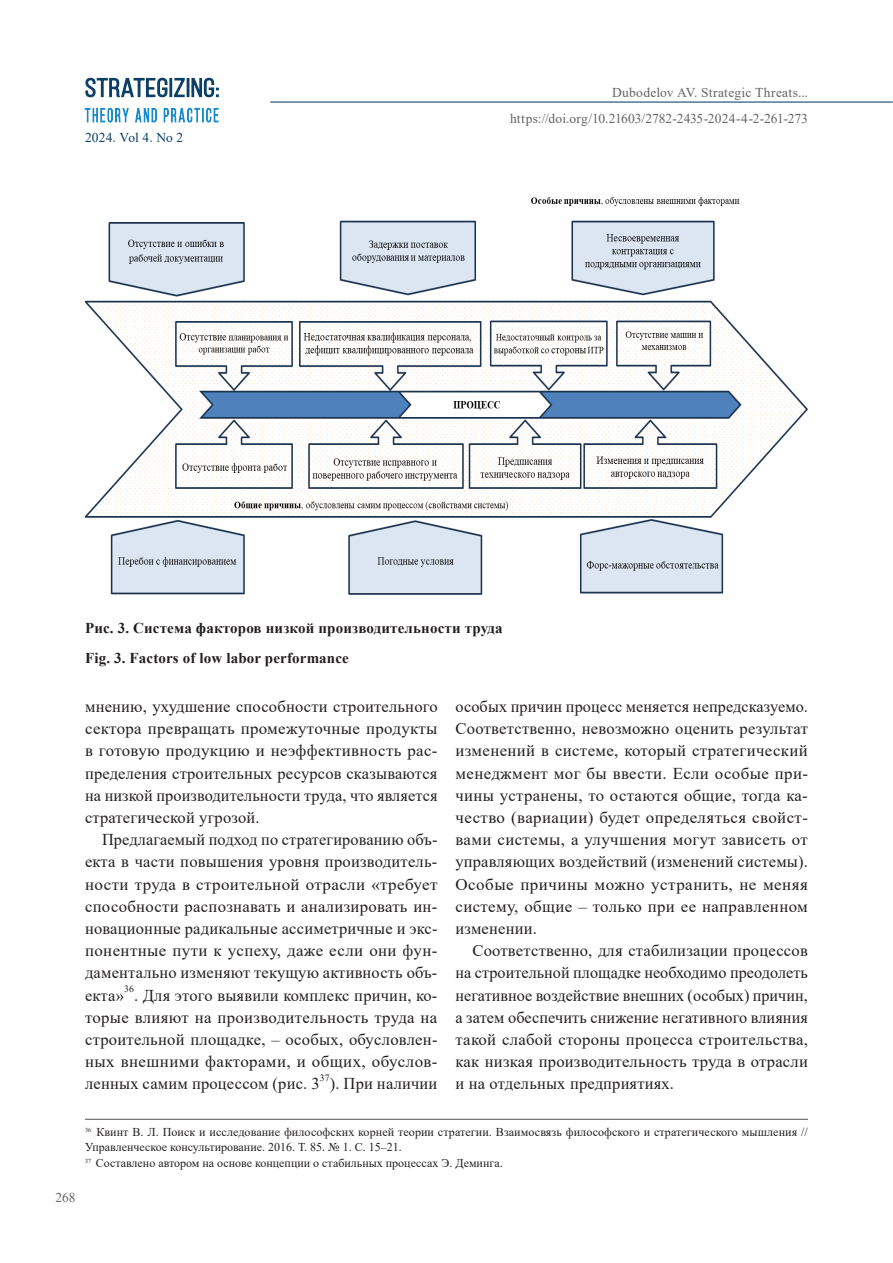
<style>
.page{position:relative;width:893px;height:1263px;background:#fff}
.page>*{position:absolute;margin:0;border:0;box-sizing:border-box;transform-origin:0 0}
.Текст-1{font:16.5px/22.2px "Times New Roman";letter-spacing:.01em;color:#231f20;text-align:justify}
.название_объекта{font:700 15px "Times New Roman";letter-spacing:.01em;color:#231f20}
.t1{font:13.5px "Times New Roman";letter-spacing:.015em;color:#636366}
.t2{font:13.5px "Times New Roman";letter-spacing:.01em;color:#0a3f67}
.сноска{font:12px/15px "Times New Roman";letter-spacing:.005em;color:#231f20}
.Текст-1-2{font:9.6px "Times New Roman";color:#231f20}
</style>
<div class="page">
<hr style="left:270px;top:102px;width:623px;height:1px;background:#0a3f67">
<svg style="left:84px;top:77px;width:135px;height:46px"></svg>
<hr style="left:85px;top:1119px;width:723px;height:1px;background:#636366">
<img style="left:85px;top:197px;width:723px;height:398px">
<p class="t2" style="left:85px;top:128px;width:100px">2024. Vol 4. No 2</p>
<p class="t1" style="left:612px;top:83px;width:197px">Dubodelov AV. Strategic Threats...</p>
<p class="t1" style="left:510px;top:109px;width:299px">https://doi.org/10.21603/2782-2435-2024-4-2-261-273</p>
<p class="название_объекта" style="left:85px;top:617px;width:419px">Рис. 3. Система факторов низкой производительности труда</p>
<p class="название_объекта" style="left:85px;top:647px;width:265px">Fig. 3. Factors of low labor performance</p>
<p class="t1" style="left:55px;top:1188px;width:22px">268</p>
<p class="Текст-1" style="left:85px;top:695px;width:354px">мнению, ухудшение способности строительного сектора превращать промежуточные продукты в готовую продукцию и неэффективность рас&shy;пределения строительных ресурсов сказываются на низкой производительности труда, что является стратегической угрозой.</p>
<p class="Текст-1" style="left:85px;top:828px;width:354px;text-indent:17px">Предлагаемый подход по стратегированию объ&shy;екта в части повышения уровня производитель&shy;ности труда в строительной отрасли «требует способности распознавать и анализировать ин&shy;новационные радикальные ассиметричные и экс&shy;понентные пути к успеху, даже если они фун&shy;даментально изменяют текущую активность объ&shy;екта»</p>
<p class="Текст-1" style="left:455px;top:695px;width:354px">особых причин процесс меняется непредсказуемо.<br>Соответственно, невозможно оценить результат изменений в системе, который стратегический менеджмент мог бы ввести. Если особые при&shy;чины устранены, то остаются общие, тогда ка&shy;чество (вариации) будет определяться свойст&shy;вами системы, а улучшения могут зависеть от управляющих воздействий (изменений системы).<br>Особые причины можно устранить, не меняя систему, общие – только при ее направленном изменении.</p>
<p class="Текст-1" style="left:455px;top:939px;width:354px;text-indent:17px">Соответственно, для стабилизации процессов на строительной площадке необходимо преодолеть негативное воздействие внешних (особых) причин, а затем обеспечить снижение негативного влияния такой слабой стороны процесса строительства, как низкая производительность труда в отрасли и на отдельных предприятиях.</p>
<p class="Текст-1-2" style="left:124px;top:982px;width:11px">36</p>
<p class="Текст-1" style="left:85px;top:983px;width:354px;text-indent:49px">. Для этого выявили комплекс причин, ко&shy;торые влияют на производительность труда на строительной площадке, – особых, обусловлен&shy;ных внешними факторами, и общих, обуслов&shy;ленных самим процессом (рис. 3</p>
<p class="Текст-1-2" style="left:320px;top:1071px;width:11px">37</p>
<p class="Текст-1" style="left:330px;top:1072px;width:109px">). При наличии</p>
<p class="сноска" style="left:85px;top:1124px;width:724px"><sup>36</sup> Квинт В. Л. Поиск и исследование философских корней теории стратегии. Взаимосвязь философского и стратегического мышления //<br>Управленческое консультирование. 2016. Т. 85. № 1. С. 15–21.</p>
<p class="сноска" style="left:85px;top:1155px;width:419px"><sup>37</sup> Составлено автором на основе концепции о стабильных процессах Э. Деминга.</p>
</div>
